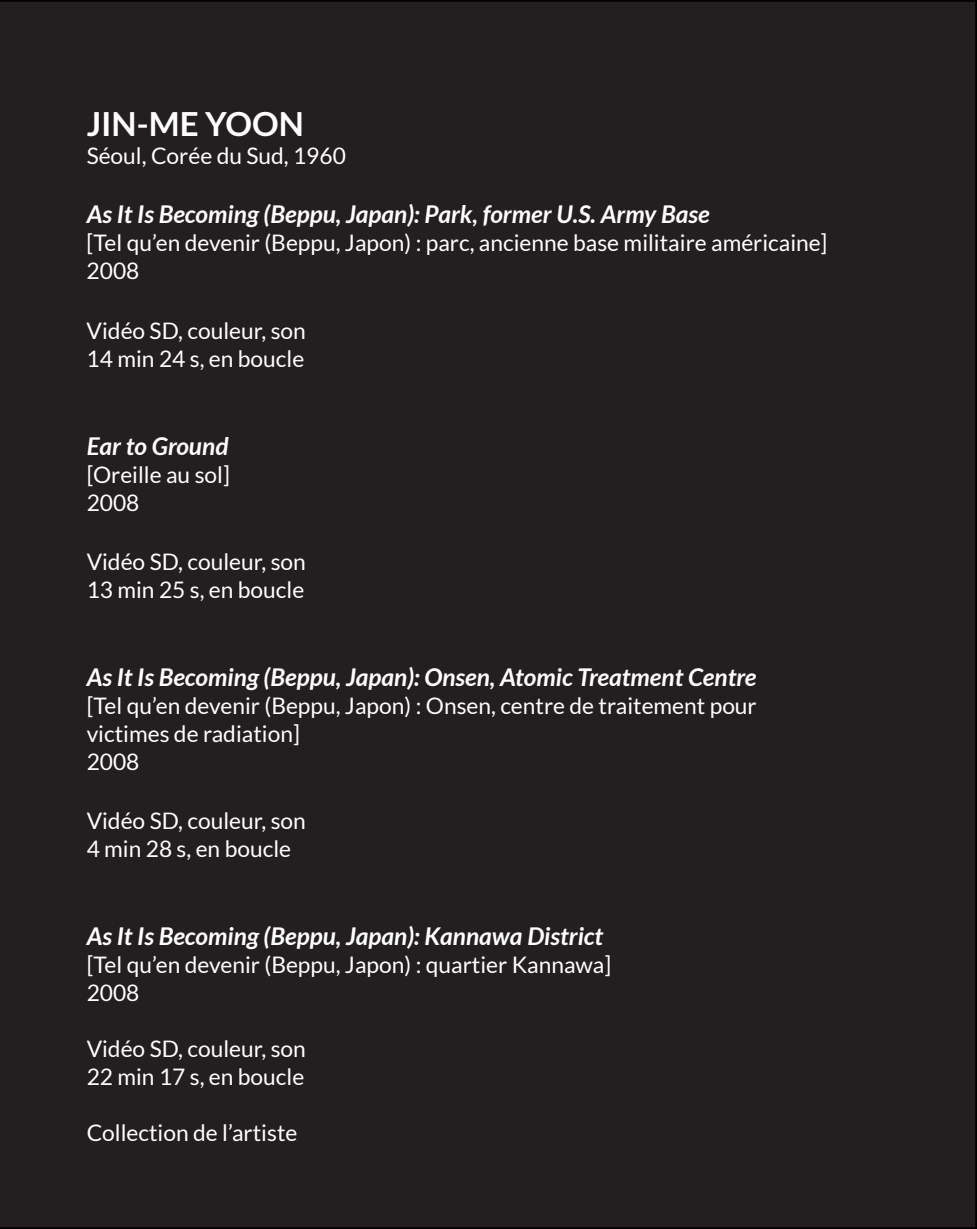
<style>
.page{position:relative;width:977px;height:1229px;background:#fff}
.page>*{position:absolute;margin:0;border:0;box-sizing:border-box;transform-origin:0 0}
.t1{font:700 33.25px "Lato";color:#fff}
.t2{font:italic 700 24.5px "Lato";color:#fff}
.t3{font:22.75px/28px "Lato";color:#fff}
</style>
<div class="page">
<div style="left:0;top:0;width:976px;height:1228px;background:#231f20"></div>
<h1 class="t1" style="left:87px;top:105px;width:219px">JIN-ME YOON</h1>
<p class="t3" style="left:87px;top:142px;width:261px">Séoul, Corée du Sud, 1960</p>
<p class="t2" style="left:87px;top:204px;width:624px">As It Is Becoming (Beppu, Japan): Park, former U.S. Army Base</p>
<p class="t3" style="left:87px;top:229px;width:742px">[Tel qu’en devenir (Beppu, Japon) : parc, ancienne base militaire américaine]<br>2008</p>
<p class="t3" style="left:87px;top:317px;width:221px">Vidéo SD, couleur, son<br>14 min 24 s, en boucle</p>
<p class="t2" style="left:87px;top:435px;width:143px">Ear to Ground</p>
<p class="t3" style="left:87px;top:460px;width:145px">[Oreille au sol]<br>2008</p>
<p class="t3" style="left:87px;top:548px;width:221px">Vidéo SD, couleur, son<br>13 min 25 s, en boucle</p>
<p class="t2" style="left:87px;top:666px;width:671px">As It Is Becoming (Beppu, Japan): Onsen, Atomic Treatment Centre</p>
<p class="t3" style="left:87px;top:691px;width:671px">[Tel qu’en devenir (Beppu, Japon) : Onsen, centre de traitement pour victimes de radiation]<br>2008</p>
<p class="t3" style="left:87px;top:807px;width:221px">Vidéo SD, couleur, son<br>4 min 28 s, en boucle</p>
<p class="t2" style="left:87px;top:925px;width:518px">As It Is Becoming (Beppu, Japan): Kannawa District</p>
<p class="t3" style="left:87px;top:950px;width:526px">[Tel qu’en devenir (Beppu, Japon) : quartier Kannawa]<br>2008</p>
<p class="t3" style="left:87px;top:1034px;width:221px">Vidéo SD, couleur, son<br>22 min 17 s, en boucle</p>
<p class="t3" style="left:87px;top:1118px;width:212px">Collection de l’artiste</p>
</div>
